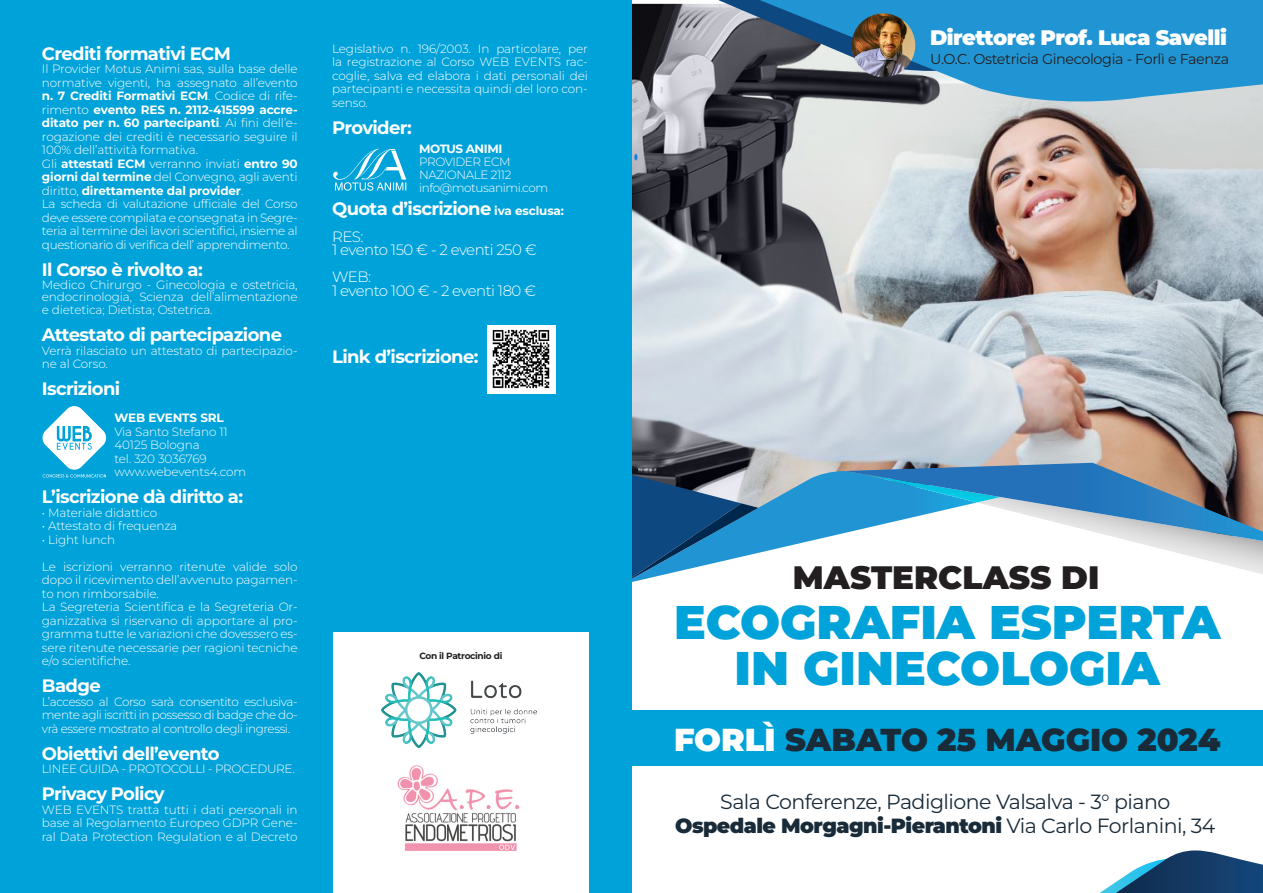
<style>
.page{position:relative;width:1263px;height:893px;background:#fff}
.page>*{position:absolute;margin:0;border:0;box-sizing:border-box;transform-origin:0 0}
.t1{font:900 47.25px "Montserrat";color:#00a3d9}
.t2{font:900 32.4px "Montserrat";color:#231f20}
.t3{font:900 31.8px "Montserrat";color:#192b39}
.t4{font:900 21px "Montserrat";letter-spacing:-.025em;color:#fff}
.t5{font:900 20.55px "Montserrat";letter-spacing:-.025em;color:#192b39}
.t6{font:20.55px "Montserrat";letter-spacing:-.025em;color:#192b39}
.t7{font:700 18px "Montserrat";letter-spacing:-.035em;color:#fff}
.t8{font:300 15px "Montserrat";letter-spacing:-.035em;color:#fff}
.t9{font:14.4px "Montserrat";letter-spacing:-.025em;color:#231f20}
.t10{font:300 12px/13.5px "Montserrat";letter-spacing:-.01em;color:#fff;text-align:justify}
.t11{font:700 12px/13.5px "Montserrat";letter-spacing:-.01em;color:#fff;text-align:justify}
.t12{font:300 12px "Montserrat";letter-spacing:-.035em;color:#fff}
.t13{font:700 12px "Montserrat";letter-spacing:-.035em;color:#fff}
.t14{font:700 9px "Montserrat";letter-spacing:-.035em;color:#231f20}
.s1{font-weight:700}
.s2{font-weight:300}
.s3{font-size:12px}
.s4{color:#fff}
.s5{font-weight:400}
</style>
<div class="page">
<img style="left:631px;top:4px;width:632px;height:459px">
<svg style="left:718px;top:0;width:41px;height:74px;background:#686f7c"></svg>
<svg style="left:759px;top:0;width:504px;height:105px;background:#388bba"></svg>
<img style="left:851px;top:13px;width:64px;height:64px;border-radius:32px">
<svg style="left:1099px;top:850px;width:164px;height:43px"></svg>
<svg style="left:631px;top:463px;width:632px;height:121px"></svg>
<img style="left:631px;top:503px;width:127px;height:80px">
<div style="left:0;top:0;width:631px;height:893px;background:#00a3d9"></div>
<div style="left:333px;top:632px;width:256px;height:261px;background:#fff"></div>
<div style="left:631px;top:711px;width:632px;height:55px;background:#00a3d9"></div>
<div style="left:487px;top:325px;width:68px;height:68px;background:#fff"></div>
<img style="left:493px;top:329px;width:57px;height:60px">
<svg style="left:42px;top:406px;width:64px;height:71px"></svg>
<svg style="left:333px;top:149px;width:73px;height:42px"></svg>
<img style="left:382px;top:673px;width:155px;height:75px">
<img style="left:397px;top:765px;width:123px;height:86px">
<p class="t7" style="left:42px;top:42px;width:191px">Crediti formativi ECM</p>
<p class="t10" style="left:42px;top:62px;width:257px">Il Provider Motus Animi sas, sulla base delle normative vigenti, ha assegnato all’evento <span class="s1">n. 7 Crediti Formativi ECM</span>. Codice di rife&shy;rimento <span class="s1">evento RES n. 2112-415599 accre&shy;ditato per n. 60 partecipanti</span>. Ai fini dell’e&shy;rogazione dei crediti è necessario seguire il 100% dell’attività formativa.</p>
<p class="t11" style="left:42px;top:157px;width:257px"><span class="s2">Gli</span> attestati ECM <span class="s2">verranno inviati</span> entro 90 giorni dal termine <span class="s2">del Convegno, agli aventi diritto,</span> direttamente dal provider<span class="s2">.</span></p>
<p class="t10" style="left:42px;top:197px;width:257px">La scheda di valutazione ufficiale del Corso deve essere compilata e consegnata in Segre&shy;teria al termine dei lavori scientifici, insieme al questionario di verifica dell’ apprendimento.</p>
<p class="t7" style="left:42px;top:258px;width:162px">Il Corso è rivolto a:</p>
<p class="t10" style="left:42px;top:278px;width:257px;line-height:12.8px">Medico Chirurgo - Ginecologia e ostetricia, endocrinologia, Scienza dell’alimentazione e dietetica; Dietista; Ostetrica.</p>
<p class="t7" style="left:42px;top:323px;width:242px">Attestato di partecipazione</p>
<p class="t10" style="left:42px;top:343px;width:257px">Verrà rilasciato un attestato di partecipazio&shy;ne al Corso.</p>
<p class="t7" style="left:42px;top:377px;width:80px">Iscrizioni</p>
<p class="t11" style="left:114px;top:411px;width:111px">WEB EVENTS SRL</p>
<p class="t10" style="left:114px;top:424px;width:115px">Via Santo Stefano 11</p>
<p class="t10" style="left:114px;top:438px;width:87px">40125 Bologna</p>
<p class="t10" style="left:114px;top:451px;width:94px">tel. 320 3036769</p>
<p class="t10" style="left:114px;top:465px;width:133px">www.webevents4.com</p>
<p class="t7" style="left:42px;top:485px;width:203px">L’iscrizione dà diritto a:</p>
<p class="t10" style="left:42px;top:505px;width:117px">• Materiale didattico</p>
<p class="t10" style="left:42px;top:519px;width:137px">• Attestato di frequenza</p>
<p class="t10" style="left:42px;top:532px;width:75px">• Light lunch</p>
<p class="t10" style="left:42px;top:559px;width:257px">Le iscrizioni verranno ritenute valide solo dopo il ricevimento dell’avvenuto pagamen&shy;to non rimborsabile.</p>
<p class="t10" style="left:42px;top:600px;width:257px">La Segreteria Scientifica e la Segreteria Or&shy;ganizzativa si riservano di apportare al pro&shy;gramma tutte le variazioni che dovessero es&shy;sere ritenute necessarie per ragioni tecniche e/o scientifiche.</p>
<p class="t7" style="left:42px;top:674px;width:60px">Badge</p>
<p class="t10" style="left:42px;top:694px;width:257px">L’accesso al Corso sarà consentito esclusiva&shy;mente agli iscritti in possesso di badge che do&shy;vrà essere mostrato al controllo degli ingressi.</p>
<p class="t7" style="left:42px;top:741px;width:179px">Obiettivi dell’evento</p>
<p class="t10" style="left:42px;top:762px;width:254px">LINEE GUIDA - PROTOCOLLI - PROCEDURE.</p>
<p class="t7" style="left:42px;top:782px;width:124px">Privacy Policy</p>
<p class="t10" style="left:42px;top:802px;width:257px">WEB EVENTS tratta tutti i dati personali in base al Regolamento Europeo GDPR Gene&shy;ral Data Protection Regulation e al Decreto</p>
<p class="t10" style="left:332px;top:41px;width:257px">Legislativo n. 196/2003. In particolare, per la registrazione al Corso WEB EVENTS rac&shy;coglie, salva ed elabora i dati personali dei partecipanti e necessita quindi del loro con&shy;senso.</p>
<p class="t7" style="left:332px;top:115px;width:81px">Provider:</p>
<p class="t13" style="left:419px;top:141px;width:85px">MOTUS ANIMI</p>
<p class="t12" style="left:419px;top:154px;width:93px">PROVIDER ECM</p>
<p class="t12" style="left:419px;top:167px;width:94px">NAZIONALE 2112</p>
<p class="t12" style="left:419px;top:179px;width:131px">info@motusanimi.com</p>
<p class="t7" style="left:332px;top:196px;width:233px">Quota d’iscrizione <span class="s3">iva esclusa:</span></p>
<p class="t8" style="left:332px;top:226px;width:33px">RES:</p>
<p class="t8" style="left:332px;top:240px;width:206px">1 evento 150 € - 2 eventi 250 €</p>
<p class="t8" style="left:332px;top:267px;width:40px">WEB:</p>
<p class="t8" style="left:332px;top:280px;width:206px">1 evento 100 € - 2 eventi 180 €</p>
<p class="t7" style="left:332px;top:345px;width:148px">Link d’iscrizione:</p>
<p class="t14" style="left:419px;top:650px;width:84px">Con il Patrocinio di</p>
<p class="t4" style="left:930px;top:23px;width:298px">Direttore: Prof. Luca Savelli</p>
<p class="t9" style="left:930px;top:49px;width:301px">U.O.C. Ostetricia Ginecologia - Forlì e Faenza</p>
<p class="t2" style="left:793px;top:556px;width:308px">MASTERCLASS DI</p>
<p class="t1" style="left:674px;top:590px;width:548px">ECOGRAFIA ESPERTA</p>
<p class="t1" style="left:734px;top:637px;width:427px">IN GINECOLOGIA</p>
<p class="t3" style="left:674px;top:718px;width:548px"><span class="s4">FORLÌ</span> SABATO 25 MAGGIO 2024</p>
<p class="t6" style="left:720px;top:788px;width:452px">Sala Conferenze, Padiglione Valsalva - 3° piano</p>
<p class="t5" style="left:675px;top:812px;width:542px">Ospedale Morgagni-Pierantoni <span class="s5">Via Carlo Forlanini, 34</span></p>
</div>
